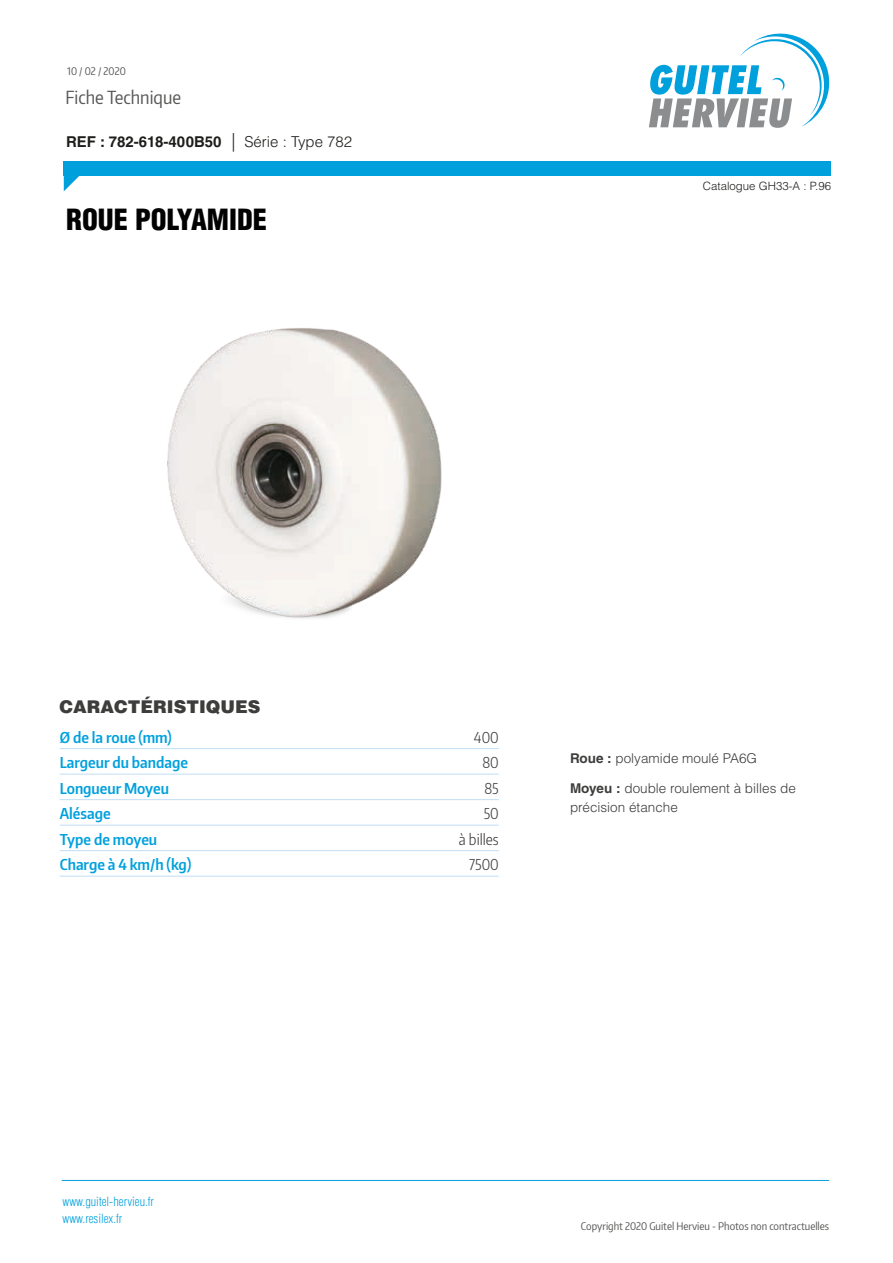
<style>
.page{position:relative;width:893px;height:1263px;background:#fff}
.page>*{position:absolute;margin:0;border:0;box-sizing:border-box;transform-origin:0 0}
.t1{font:900 condensed 28.5px "Helvetica LT Std";color:#020203}
.t2{font:18px "Encode Sans Condensed";color:#575756}
.t3{font:900 17.55px "Helvetica LT Std";color:#3d3d3c}
.t4{font:600 15px "Encode Sans Condensed";color:#00a0dd}
.t5{font:700 15px "Helvetica LT Std";color:#1d1d1b}
.t6{font:300 15px "Encode Sans Condensed";color:#3d3d3c}
.t7{font:300 13.5px/19.5px "Helvetica LT Std";color:#3d3d3c}
.t8{font:300 condensed 12.3px/16.6px "Helvetica LT Std";color:#00a0dd}
.t9{font:300 11.4px "Helvetica LT Std";color:#1d1d1b}
.t10{font:10.5px "Encode Sans Condensed";color:#575756}
.s1{font-weight:300;font-stretch:condensed;font-size:18.6px}
.s2{font-weight:300}
.s3{font-weight:700}
</style>
<div class="page">
<svg style="left:649px;top:33px;width:181px;height:95px"></svg>
<div style="left:64px;top:161px;width:767px;height:15px;background:#00a0dd"></div>
<svg style="left:64px;top:176px;width:15px;height:15px"></svg>
<hr style="left:62px;top:1180px;width:767px;height:1px;background:#00a0dd">
<hr style="left:60px;top:748px;width:439px;height:1px;background:#c2def5">
<hr style="left:60px;top:774px;width:439px;height:1px;background:#c2def5">
<hr style="left:60px;top:799px;width:439px;height:1px;background:#c2def5">
<hr style="left:60px;top:825px;width:439px;height:1px;background:#c2def5">
<hr style="left:60px;top:850px;width:439px;height:1px;background:#c2def5">
<hr style="left:60px;top:876px;width:439px;height:1px;background:#c2def5">
<img style="left:167px;top:328px;width:275px;height:290px">
<p class="t10" style="left:67px;top:64px;width:60px">10 / 02 / 2020</p>
<p class="t2" style="left:65px;top:85px;width:117px">Fiche Technique</p>
<p class="t5" style="left:66px;top:132px;width:288px">REF : 782-618-400B50 <span class="s1">|</span> <span class="s2">Série : Type 782</span></p>
<p class="t1" style="left:66px;top:201px;width:202px">ROUE POLYAMIDE</p>
<p class="t9" style="left:703px;top:179px;width:130px">Catalogue GH33-A : P.96</p>
<p class="t3" style="left:60px;top:696px;width:202px">CARACTÉRISTIQUES</p>
<p class="t4" style="left:60px;top:727px;width:114px">Ø de la roue (mm)</p>
<p class="t6" style="left:474px;top:727px;width:26px">400</p>
<p class="t4" style="left:60px;top:753px;width:130px">Largeur du bandage</p>
<p class="t6" style="left:482px;top:753px;width:18px">80</p>
<p class="t4" style="left:60px;top:778px;width:111px">Longueur Moyeu</p>
<p class="t6" style="left:484px;top:778px;width:16px">85</p>
<p class="t4" style="left:60px;top:804px;width:52px">Alésage</p>
<p class="t6" style="left:484px;top:804px;width:17px">50</p>
<p class="t4" style="left:60px;top:829px;width:99px">Type de moyeu</p>
<p class="t6" style="left:459px;top:829px;width:41px">à billes</p>
<p class="t4" style="left:60px;top:855px;width:133px">Charge à 4 km/h (kg)</p>
<p class="t6" style="left:469px;top:855px;width:31px">7500</p>
<p class="t7" style="left:570px;top:748px;width:189px"><span class="s3">Roue :</span> polyamide moulé PA6G</p>
<p class="t7" style="left:570px;top:778px;width:227px"><span class="s3">Moyeu :</span> double roulement à billes de précision étanche</p>
<p class="t8" style="left:63px;top:1193px;width:93px">www.guitel-hervieu.fr www.resilex.fr</p>
<p class="t10" style="left:581px;top:1219px;width:250px">Copyright 2020 Guitel Hervieu - Photos non contractuelles</p>
</div>
